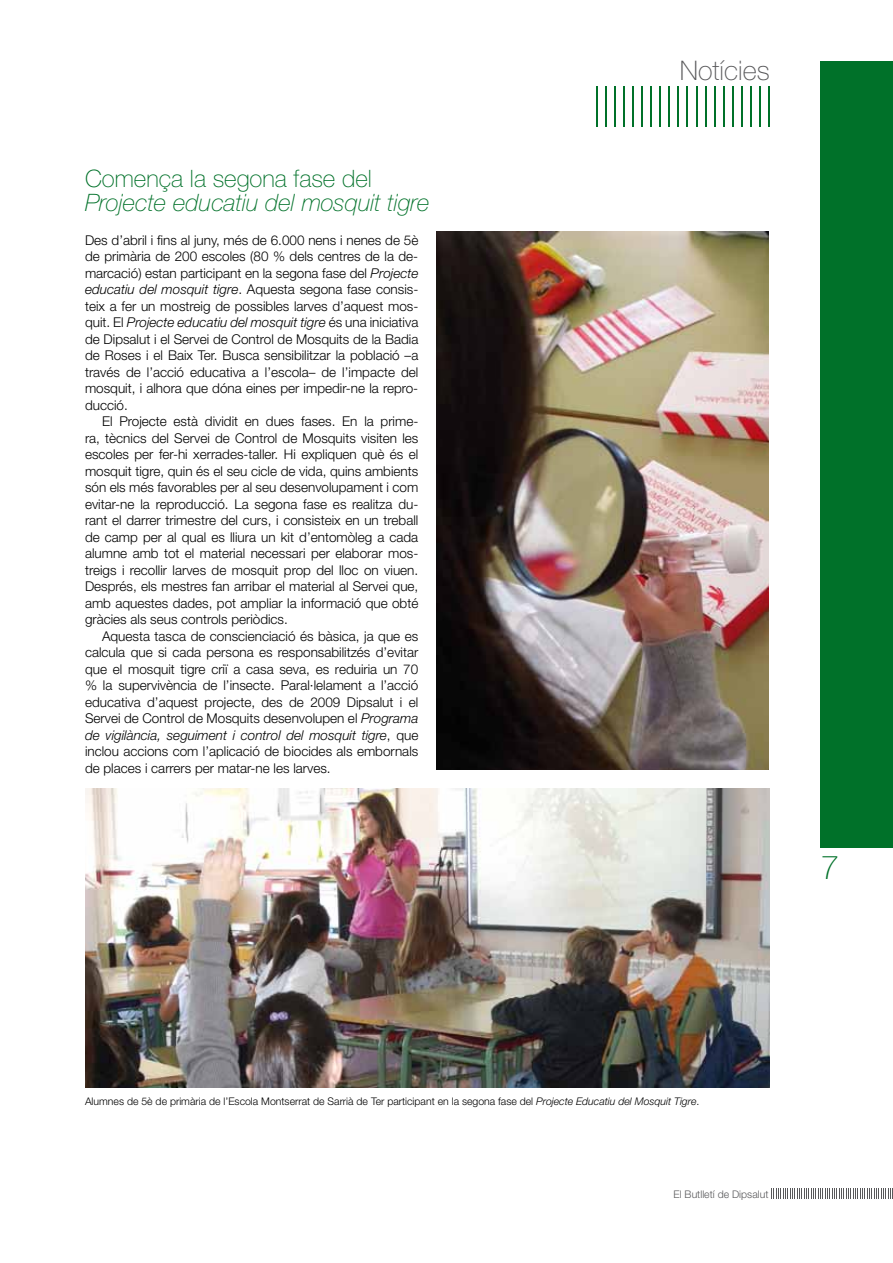
<style>
.page{position:relative;width:893px;height:1263px;background:#fff}
.page>*{position:absolute;margin:0;border:0;box-sizing:border-box;transform-origin:0 0}
.t1{font:100 33px "Helvetica Neue LT Std";color:#007129}
.t2{font:100 27px "Helvetica Neue LT Std";color:#58585a}
.t3{font:italic 100 24px "Helvetica Neue LT Std";color:#007129}
.t4{font:100 24px "Helvetica Neue LT Std";color:#007129}
.t5{font:300 13.5px/16.5px "Helvetica Neue LT Std";color:#000;text-align:justify}
.t6{font:300 10.5px "Helvetica Neue LT Std";color:#000}
.t7{font:300 10.5px "Helvetica Neue LT Std";color:#58585a}
.s1{font-style:italic}
</style>
<div class="page">
<svg style="left:771px;top:1189px;width:122px;height:10px"></svg>
<div style="left:821px;top:61px;width:72px;height:787px;background:#007129"></div>
<hr style="left:596px;top:86px;width:2px;height:40px;background:#007129">
<hr style="left:605px;top:86px;width:2px;height:40px;background:#007129">
<hr style="left:614px;top:86px;width:2px;height:40px;background:#007129">
<hr style="left:623px;top:86px;width:2px;height:40px;background:#007129">
<hr style="left:632px;top:86px;width:2px;height:40px;background:#007129">
<hr style="left:641px;top:86px;width:2px;height:40px;background:#007129">
<hr style="left:650px;top:86px;width:2px;height:40px;background:#007129">
<hr style="left:660px;top:86px;width:1px;height:40px;background:#007129">
<hr style="left:669px;top:86px;width:1px;height:40px;background:#007129">
<hr style="left:678px;top:86px;width:1px;height:40px;background:#007129">
<hr style="left:687px;top:86px;width:1px;height:40px;background:#007129">
<hr style="left:696px;top:86px;width:1px;height:40px;background:#007129">
<hr style="left:705px;top:86px;width:1px;height:40px;background:#007129">
<hr style="left:714px;top:86px;width:1px;height:40px;background:#007129">
<hr style="left:723px;top:86px;width:1px;height:40px;background:#007129">
<hr style="left:732px;top:86px;width:1px;height:40px;background:#007129">
<hr style="left:741px;top:86px;width:1px;height:40px;background:#007129">
<hr style="left:750px;top:86px;width:2px;height:40px;background:#007129">
<hr style="left:759px;top:86px;width:2px;height:40px;background:#007129">
<hr style="left:768px;top:86px;width:2px;height:40px;background:#007129">
<img style="left:85px;top:788px;width:685px;height:299px">
<img style="left:436px;top:232px;width:333px;height:538px">
<h3 class="t4" style="left:85px;top:165px;width:288px">Comença la segona fase del</h3>
<h3 class="t3" style="left:85px;top:189px;width:346px">Projecte educatiu del mosquit tigre</h3>
<p class="t5" style="left:85px;top:232px;width:335px">Des d’abril i fins al juny, més de 6.000 nens i nenes de 5è de primària de 200 escoles (80 % dels centres de la de&shy;marcació) estan participant en la segona fase del <span class="s1">Projecte educatiu del mosquit tigre</span>. Aquesta segona fase consis&shy;teix a fer un mostreig de possibles larves d’aquest mos&shy;quit. El <span class="s1">Projecte educatiu del mosquit tigre</span> és una iniciativa de Dipsalut i el Servei de Control de Mosquits de la Badia de Roses i el Baix Ter. Busca sensibilitzar la població –a través de l’acció educativa a l’escola– de l’impacte del mosquit, i alhora que dóna eines per impedir-ne la repro&shy;ducció.</p>
<p class="t5" style="left:85px;top:413px;width:335px;text-indent:17px">El Projecte està dividit en dues fases. En la prime&shy;ra, tècnics del Servei de Control de Mosquits visiten les escoles per fer-hi xerrades-taller. Hi expliquen què és el mosquit tigre, quin és el seu cicle de vida, quins ambients són els més favorables per al seu desenvolupament i com evitar-ne la reproducció. La segona fase es realitza du&shy;rant el darrer trimestre del curs, i consisteix en un treball de camp per al qual es lliura un kit d’entomòleg a cada alumne amb tot el material necessari per elaborar mos&shy;treigs i recollir larves de mosquit prop del lloc on viuen.<br>Després, els mestres fan arribar el material al Servei que, amb aquestes dades, pot ampliar la informació que obté gràcies als seus controls periòdics.</p>
<p class="t5" style="left:85px;top:627px;width:335px;text-indent:17px">Aquesta tasca de conscienciació és bàsica, ja que es calcula que si cada persona es responsabilitzés d’evitar que el mosquit tigre criï a casa seva, es reduiria un 70 % la supervivència de l’insecte. Paral·lelament a l’acció educativa d’aquest projecte, des de 2009 Dipsalut i el Servei de Control de Mosquits desenvolupen el <span class="s1">Programa de vigilància, seguiment i control del mosquit tigre</span>, que inclou accions com l’aplicació de biocides als embornals de places i carrers per matar-ne les larves.</p>
<h2 class="t2" style="left:680px;top:55px;width:91px">Notícies</h2>
<h1 class="t1" style="left:821px;top:848px;width:20px">7</h1>
<p class="t6" style="left:85px;top:1094px;width:616px">Alumnes de 5è de primària de l’Escola Montserrat de Sarrià de Ter participant en la segona fase del <span class="s1">Projecte Educatiu del Mosquit Tigre</span>.</p>
<p class="t7" style="left:674px;top:1187px;width:96px">El Butlletí de Dipsalut</p>
</div>
